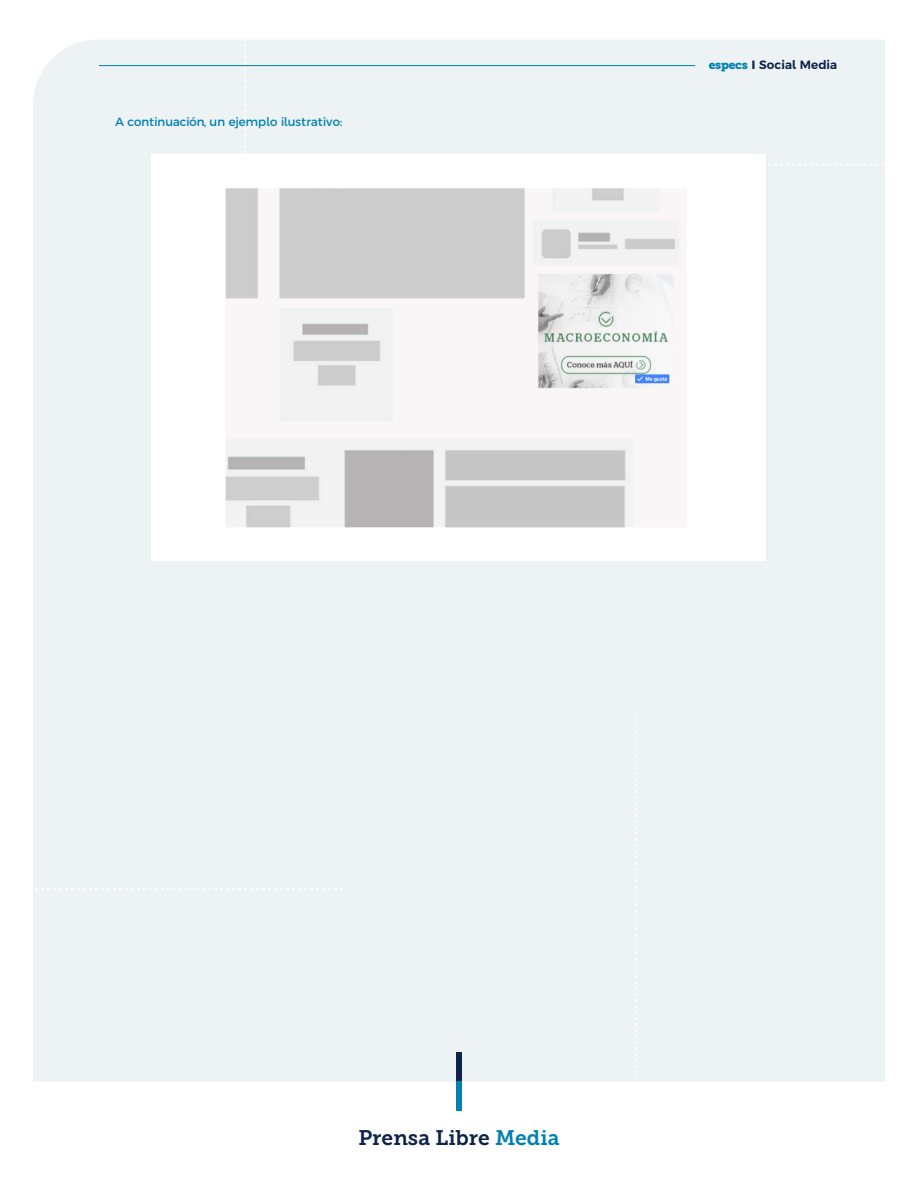
<style>
.page{position:relative;width:918px;height:1188px;background:#fff}
.page>*{position:absolute;margin:0;border:0;box-sizing:border-box;transform-origin:0 0}
.t1{font:21px "Museo Slab 700";color:#0d2349}
.t2{font:12px "Argentum Sans";color:#0081b1}
.t3{font:600 12px "Argentum Sans";color:#0d2349}
.s1{font-family:"Museo Slab 900";font-weight:400;color:#0081b1}
.s2{font-weight:700}
.s3{color:#0081b1}
</style>
<div class="page">
<div style="left:33px;top:40px;width:852px;height:1042px;background:#edf2f4"></div>
<svg style="left:244px;top:40px;width:2px;height:114px"></svg>
<svg style="left:636px;top:708px;width:1px;height:374px"></svg>
<svg style="left:33px;top:888px;width:314px;height:2px"></svg>
<svg style="left:766px;top:164px;width:119px;height:1px"></svg>
<div style="left:456px;top:1052px;width:5px;height:30px;background:#0d2349"></div>
<div style="left:456px;top:1082px;width:5px;height:29px;background:#0081b1"></div>
<div style="left:152px;top:154px;width:614px;height:407px;background:#fff"></div>
<hr style="left:99px;top:65px;width:596px;height:1px;background:#0081b1">
<img style="left:225px;top:188px;width:455px;height:339px">
<p class="t2" style="left:116px;top:112px;width:228px">A continuación, un ejemplo ilustrativo:</p>
<p class="t3" style="left:709px;top:55px;width:130px"><span class="s1">especs</span> <span class="s2">I</span> Social Media</p>
<h1 class="t1" style="left:358px;top:1126px;width:203px">Prensa Libre <span class="s3">Media</span></h1>
</div>
